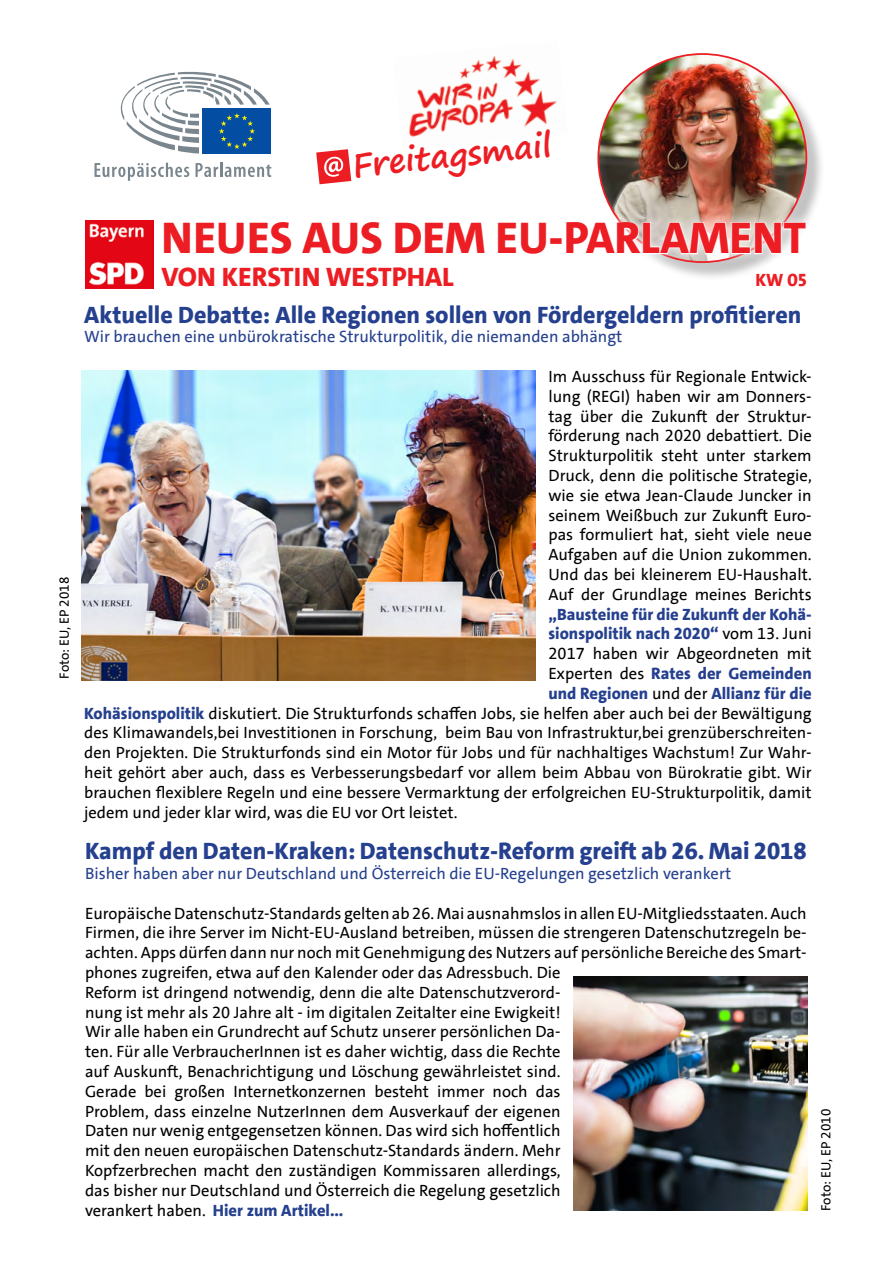
<style>
.page{position:relative;width:893px;height:1263px;background:#fff}
.page>*{position:absolute;margin:0;border:0;box-sizing:border-box;transform-origin:0 0}
.t1{font:800 45px "SPD The Sans Versal";color:#ed1d24}
.t2{font:700 32.7px "Segoe Print";color:#ed1d24}
.t3{font:800 27px "SPD The Sans Versal";color:#ed1d24}
.t4{font:800 24px "SPD The Sans";color:#25408f}
.t5{font:800 18px "SPD The Sans Versal";color:#ed1d24}
.t6{font:16.5px/19.8px "SPD The Sans";color:#000}
.t7{font:16.5px "SPD The Sans";color:#25408f}
.t8{font:800 16.5px "SPD The Sans";color:#25408f}
.t9{font:13.5px "SPD The Sans";color:#000}
.s1{font-weight:400;color:#000}
.s2{font-weight:800;color:#25408f}
</style>
<div class="page">
<div style="left:599px;top:55px;width:227px;height:227px;background:#000;opacity:.25"></div>
<div style="left:588px;top:44px;width:229px;height:228px;background:#fff;opacity:.75"></div>
<svg style="left:94px;top:163px;width:95px;height:18px"></svg>
<svg style="left:195px;top:163px;width:76px;height:14px"></svg>
<svg style="left:120px;top:71px;width:150px;height:83px"></svg>
<div style="left:153px;top:212px;width:663px;height:83px;background:#fff"></div>
<svg style="left:618px;top:221px;width:189px;height:34px"></svg>
<img style="left:85px;top:220px;width:68px;height:68px">
<img style="left:416px;top:55px;width:141px;height:51px">
<svg style="left:316px;top:98px;width:236px;height:87px"></svg>
<img style="left:573px;top:976px;width:234px;height:234px">
<img style="left:82px;top:371px;width:454px;height:310px">
<h2 class="t2" style="left:350px;top:136px;width:201px;rotate:-6deg">Freitagsmail</h2>
<p class="t9" style="left:56px;top:678px;width:103px;rotate:-90deg">Foto: EU, EP 2018</p>
<h1 class="t1" style="left:162px;top:209px;width:646px">NEUES AUS DEM EU-PARLAMENT</h1>
<h3 class="t3" style="left:162px;top:259px;width:294px">VON KERSTIN WESTPHAL</h3>
<p class="t5" style="left:756px;top:268px;width:53px">KW 05</p>
<h3 class="t4" style="left:84px;top:299px;width:719px">Aktuelle Debatte: Alle Regionen sollen von Fördergeldern profitieren</h3>
<p class="t7" style="left:84px;top:326px;width:540px">Wir brauchen eine unbürokratische Strukturpolitik, die niemanden abhängt</p>
<p class="t6" style="left:548px;top:367px;width:265px;text-align:justify">Im Ausschuss für Regionale Entwick&shy;lung (REGI) haben wir am Donners&shy;tag über die Zukunft der Struktur&shy;förderung nach 2020 debattiert. Die Strukturpolitik steht unter starkem Druck, denn die politische Strategie, wie sie etwa Jean-Claude Juncker in seinem Weißbuch zur Zukunft Euro&shy;pas formuliert hat, sieht viele neue Aufgaben auf die Union zukommen.<br>Und das bei kleinerem EU-Haushalt.<br>Auf der Grundlage meines Berichts</p>
<p class="t8" style="left:548px;top:603px;width:265px">„Bausteine für die Zukunft der Kohä-</p>
<p class="t8" style="left:548px;top:623px;width:265px">sionspolitik nach 2020“ <span class="s1">vom 13. Juni</span></p>
<p class="t6" style="left:548px;top:644px;width:265px">2017 haben wir Abgeordneten mit</p>
<p class="t8" style="left:548px;top:663px;width:265px"><span class="s1">Experten des</span> Rates der Gemeinden</p>
<p class="t8" style="left:548px;top:683px;width:265px">und Regionen <span class="s1">und der</span> Allianz für die</p>
<p class="t6" style="left:84px;top:703px;width:729px"><span class="s2">Kohäsionspolitik</span> diskutiert. Die Strukturfonds schaffen Jobs, sie helfen aber auch bei der Bewältigung</p>
<p class="t6" style="left:84px;top:723px;width:729px">des Klimawandels,bei Investitionen in Forschung, beim Bau von Infrastruktur,bei grenzüberschreiten-</p>
<p class="t6" style="left:84px;top:743px;width:729px">den Projekten. Die Strukturfonds sind ein Motor für Jobs und für nachhaltiges Wachstum! Zur Wahr-</p>
<p class="t6" style="left:84px;top:763px;width:729px">heit gehört aber auch, dass es Verbesserungsbedarf vor allem beim Abbau von Bürokratie gibt. Wir</p>
<p class="t6" style="left:84px;top:782px;width:729px">brauchen flexiblere Regeln und eine bessere Vermarktung der erfolgreichen EU-Strukturpolitik, damit</p>
<p class="t6" style="left:84px;top:802px;width:375px">jedem und jeder klar wird, was die EU vor Ort leistet.</p>
<h3 class="t4" style="left:85px;top:836px;width:723px">Kampf den Daten-Kraken: Datenschutz-Reform greift ab 26. Mai 2018</h3>
<p class="t7" style="left:85px;top:863px;width:648px">Bisher haben aber nur Deutschland und Österreich die EU-Regelungen gesetzlich verankert</p>
<p class="t6" style="left:85px;top:903px;width:723px">Europäische Datenschutz-Standards gelten ab 26. Mai ausnahmslos in allen EU-Mitgliedsstaaten. Auch Firmen, die ihre Server im Nicht-EU-Ausland betreiben, müssen die strengeren Datenschutzregeln be&shy;achten. Apps dürfen dann nur noch mit Genehmigung des Nutzers auf persönliche Bereiche des Smart&shy;phones zugreifen, etwa auf den Kalender oder das Adressbuch. Die<br>Reform ist dringend notwendig, denn die alte Datenschutzverord-<br>nung ist mehr als 20 Jahre alt - im digitalen Zeitalter eine Ewigkeit!<br>Wir alle haben ein Grundrecht auf Schutz unserer persönlichen Da-<br>ten. Für alle VerbraucherInnen ist es daher wichtig, dass die Rechte<br>auf Auskunft, Benachrichtigung und Löschung gewährleistet sind.<br>Gerade bei großen Internetkonzernen besteht immer noch das<br>Problem, dass einzelne NutzerInnen dem Ausverkauf der eigenen<br>Daten nur wenig entgegensetzen können. Das wird sich hoffentlich<br>mit den neuen europäischen Datenschutz-Standards ändern. Mehr<br>Kopfzerbrechen macht den zuständigen Kommissaren allerdings,<br>das bisher nur Deutschland und Österreich die Regelung gesetzlich<br>verankert haben. <span class="s2">Hier zum Artikel...</span></p>
<p class="t9" style="left:817px;top:1211px;width:103px;rotate:-90deg">Foto: EU, EP 2010</p>
</div>
